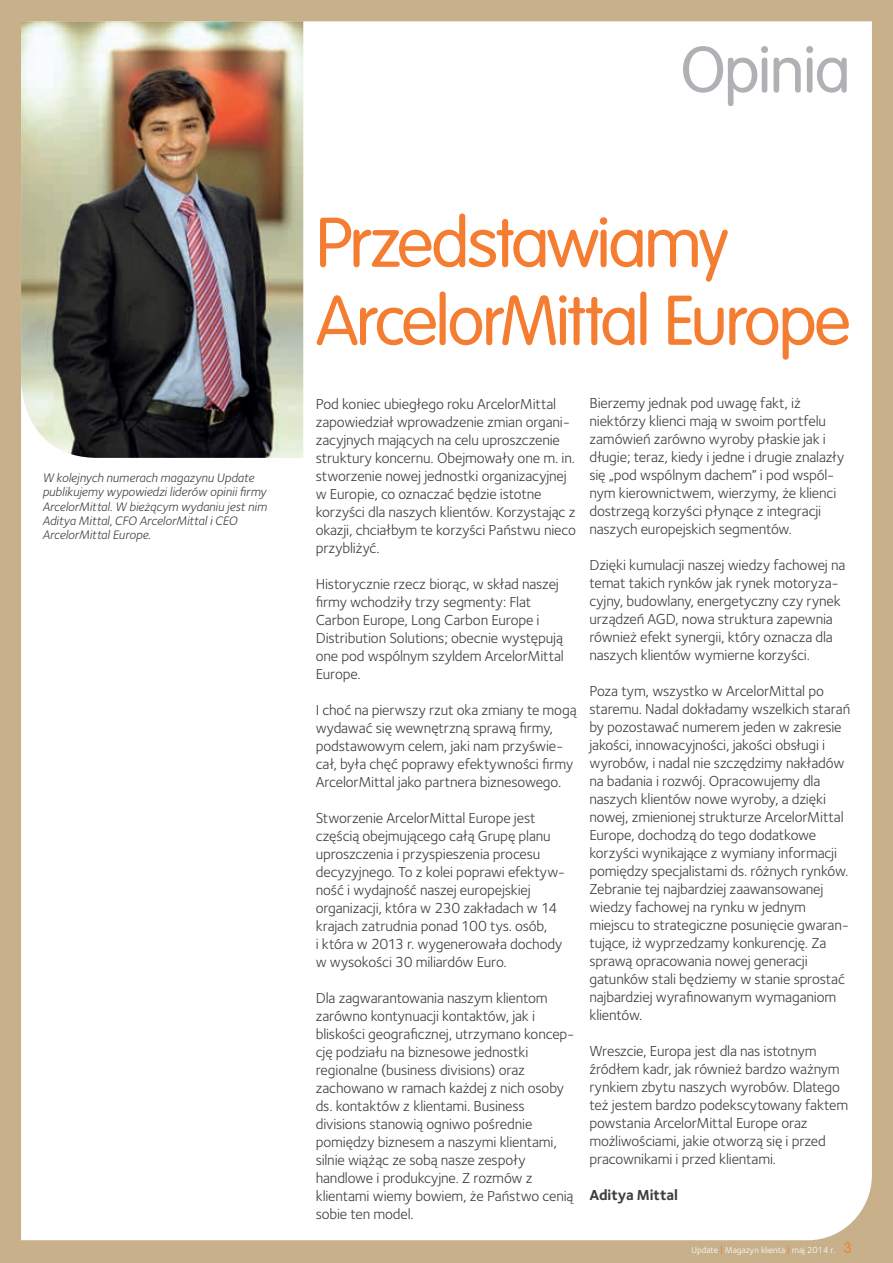
<style>
.page{position:relative;width:893px;height:1263px;background:#fff}
.page>*{position:absolute;margin:0;border:0;box-sizing:border-box;transform-origin:0 0}
.t1{font:300 69px/78px "VAG Rounded";letter-spacing:-.035em;color:#f47d31}
.t2{font:300 64.35px "VAG Rounded";letter-spacing:-.02em;color:#b0b1b5}
.t3{font:15px/18px "Foundry Sterling Book CE";letter-spacing:-.015em;color:#3e3e3f}
.t4{font:15px "Foundry Sterling Bold CE";letter-spacing:-.005em;color:#3e3e3f}
.t5{font:12.75px/14.2px "Foundry Sterling Book Italic CE";letter-spacing:-.005em;color:#3e3e3f}
.t6{font:9px "Foundry Sterling Book CE";color:#fff}
.s1{font-size:12px;color:#f47d31}
.s2{font-family:"VAG Rounded";font-weight:300;font-size:15px;color:#f47d31}
</style>
<div class="page">
<div style="left:0;top:0;width:892px;height:1263px;background:#c8b08b"></div>
<div style="left:21px;top:21px;width:850px;height:1219px;background:#fff"></div>
<img style="left:21px;top:21px;width:282px;height:437px">
<p class="t5" style="left:42px;top:472px;width:226px">W kolejnych numerach magazynu Update publikujemy wypowiedzi liderów opinii firmy ArcelorMittal. W bieżącym wydaniu jest nim Aditya Mittal, CFO ArcelorMittal i CEO ArcelorMittal Europe.</p>
<h2 class="t2" style="left:681px;top:33px;width:171px">Opinia</h2>
<h1 class="t1" style="left:316px;top:206px;width:536px">Przedstawiamy<br>ArcelorMittal Europe</h1>
<p class="t3" style="left:589px;top:395px;width:256px">Bierzemy jednak pod uwagę fakt, iż niektórzy klienci mają w swoim portfelu zamówień zarówno wyroby płaskie jak i długie; teraz, kiedy i jedne i drugie znalazły się „pod wspólnym dachem” i pod wspól&shy;nym kierownictwem, wierzymy, że klienci dostrzegą korzyści płynące z integracji naszych europejskich segmentów.</p>
<p class="t3" style="left:589px;top:557px;width:257px">Dzięki kumulacji naszej wiedzy fachowej na temat takich rynków jak rynek motoryza&shy;cyjny, budowlany, energetyczny czy rynek urządzeń AGD, nowa struktura zapewnia również efekt synergii, który oznacza dla naszych klientów wymierne korzyści.</p>
<p class="t3" style="left:589px;top:683px;width:262px">Poza tym, wszystko w ArcelorMittal po staremu. Nadal dokładamy wszelkich starań by pozostawać numerem jeden w zakresie jakości, innowacyjności, jakości obsługi i wyrobów, i nadal nie szczędzimy nakładów na badania i rozwój. Opracowujemy dla naszych klientów nowe wyroby, a dzięki nowej, zmienionej strukturze ArcelorMittal Europe, dochodzą do tego dodatkowe korzyści wynikające z wymiany informacji pomiędzy specjalistami ds. różnych rynków.<br>Zebranie tej najbardziej zaawansowanej wiedzy fachowej na rynku w jednym miejscu to strategiczne posunięcie gwaran&shy;tujące, iż wyprzedzamy konkurencję. Za sprawą opracowania nowej generacji gatunków stali będziemy w stanie sprostać najbardziej wyrafinowanym wymaganiom klientów.</p>
<p class="t3" style="left:589px;top:1043px;width:260px">Wreszcie, Europa jest dla nas istotnym źródłem kadr, jak również bardzo ważnym rynkiem zbytu naszych wyrobów. Dlatego też jestem bardzo podekscytowany faktem powstania ArcelorMittal Europe oraz możliwościami, jakie otworzą się i przed pracownikami i przed klientami.</p>
<p class="t4" style="left:589px;top:1189px;width:90px">Aditya Mittal</p>
<p class="t3" style="left:316px;top:396px;width:262px">Pod koniec ubiegłego roku ArcelorMittal zapowiedział wprowadzenie zmian organi&shy;zacyjnych mających na celu uproszczenie struktury koncernu. Obejmowały one m. in. stworzenie nowej jednostki organizacyjnej w Europie, co oznaczać będzie istotne korzyści dla naszych klientów. Korzystając z okazji, chciałbym te korzyści Państwu nieco przybliżyć.</p>
<p class="t3" style="left:316px;top:576px;width:249px">Historycznie rzecz biorąc, w skład naszej firmy wchodziły trzy segmenty: Flat Carbon Europe, Long Carbon Europe i Distribution Solutions; obecnie występują one pod wspólnym szyldem ArcelorMittal Europe.</p>
<p class="t3" style="left:316px;top:702px;width:262px">I choć na pierwszy rzut oka zmiany te mogą wydawać się wewnętrzną sprawą firmy, podstawowym celem, jaki nam przyświe&shy;cał, była chęć poprawy efektywności firmy ArcelorMittal jako partnera biznesowego.</p>
<p class="t3" style="left:316px;top:810px;width:251px">Stworzenie ArcelorMittal Europe jest częścią obejmującego całą Grupę planu uproszczenia i przyspieszenia procesu decyzyjnego. To z kolei poprawi efektyw&shy;ność i wydajność naszej europejskiej organizacji, która w 230 zakładach w 14 krajach zatrudnia ponad 100 tys. osób,<br>i która w 2013 r. wygenerowała dochody w wysokości 30 miliardów Euro.</p>
<p class="t3" style="left:316px;top:990px;width:260px">Dla zagwarantowania naszym klientom zarówno kontynuacji kontaktów, jak i bliskości geograficznej, utrzymano koncep&shy;cję podziału na biznesowe jednostki regionalne (business divisions) oraz zachowano w ramach każdej z nich osoby ds. kontaktów z klientami. Business divisions stanowią ogniwo pośrednie pomiędzy biznesem a naszymi klientami, silnie wiążąc ze sobą nasze zespoły handlowe i produkcyjne. Z rozmów z klientami wiemy bowiem, że Państwo cenią sobie ten model.</p>
<p class="t6" style="left:691px;top:1246px;width:162px">Update <span class="s1">l</span> Magazyn klienta <span class="s1">l</span> maj 2014 r. <span class="s2">3</span></p>
</div>
